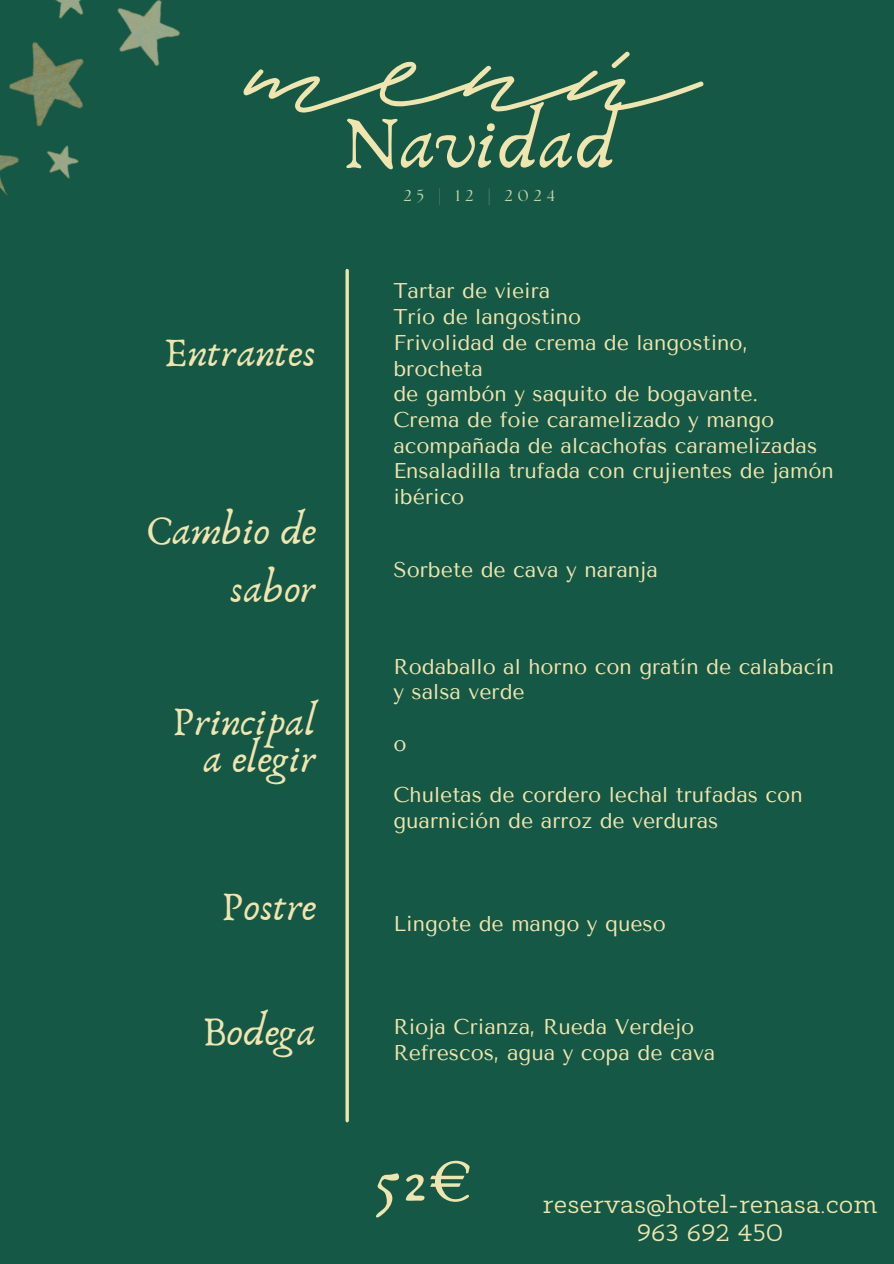
<style>
.page{position:relative;width:894px;height:1264px;background:#fff}
.page>*{position:absolute;margin:0;border:0;box-sizing:border-box;transform-origin:0 0}
.t1{font:173.85px "Scandilover Script";color:#f0e5af}
.t2{font:77.4px "Anaktoria";color:#f0e5af}
.t3{font:62.25px "Anaktoria";color:#f0e5af}
.t4{font:41.7px/58.2px "Anaktoria";color:#f0e5af;text-align:right}
.t5{font:22.95px "Sean Slab";color:#f0e5af}
.t6{font:21.3px/25.7px "Tenor Sans";color:#f0e5af}
.t7{font:15.75px "The Seasons";letter-spacing:.325em;color:#c7d2a9}
</style>
<div class="page">
<div style="left:0;top:0;width:893px;height:1263px;background:#145845"></div>
<svg style="left:345px;top:270px;width:4px;height:850px;background:#cdce9e"></svg>
<img style="left:0;top:0;width:180px;height:196px">
<h5 class="t1" style="left:249px;top:0;width:452px">menú</h5>
<p class="t2" style="left:342px;top:96px;width:276px">Navidad</p>
<p class="t4" style="left:164px;top:325px;width:154px">Entrantes</p>
<h5 class="t4" style="left:146px;top:502px;width:171px">Cambio de sabor</h5>
<h5 class="t4" style="left:172px;top:693px;width:146px">Principal</h5>
<h5 class="t4" style="left:203px;top:730px;width:114px">a elegir</h5>
<h5 class="t4" style="left:221px;top:878px;width:97px">Postre</h5>
<h5 class="t4" style="left:202px;top:1004px;width:116px">Bodega</h5>
<p class="t7" style="left:403px;top:189px;width:152px">25 | 12 | 2024</p>
<p class="t6" style="left:393px;top:278px;width:189px">Tartar de vieira<br>Trío de langostino</p>
<h1 class="t6" style="left:393px;top:330px;width:442px">Frivolidad de crema de langostino, brocheta<br>de gambón y saquito de bogavante.<br>Crema de foie caramelizado y mango acompañada de alcachofas caramelizadas<br>Ensaladilla trufada con crujientes de jamón ibérico</h1>
<h2 class="t6" style="left:393px;top:557px;width:266px">Sorbete de cava y naranja</h2>
<p class="t6" style="left:393px;top:653px;width:442px">Rodaballo al horno con gratín de calabacín y salsa verde</p>
<p class="t6" style="left:393px;top:730px;width:15px">o</p>
<p class="t6" style="left:393px;top:782px;width:410px">Chuletas de cordero lechal trufadas con guarnición de arroz de verduras</p>
<h4 class="t6" style="left:393px;top:910px;width:274px">Lingote de mango y queso</h4>
<p class="t6" style="left:393px;top:1013px;width:302px">Rioja Crianza, Rueda Verdejo</p>
<p class="t6" style="left:393px;top:1039px;width:323px">Refrescos, agua y copa de cava</p>
<h5 class="t3" style="left:372px;top:1142px;width:100px">52€</h5>
<h3 class="t5" style="left:542px;top:1197px;width:336px">reservas@hotel-renasa.com</h3>
<h5 class="t5" style="left:636px;top:1224px;width:148px">963 692 450</h5>
</div>
